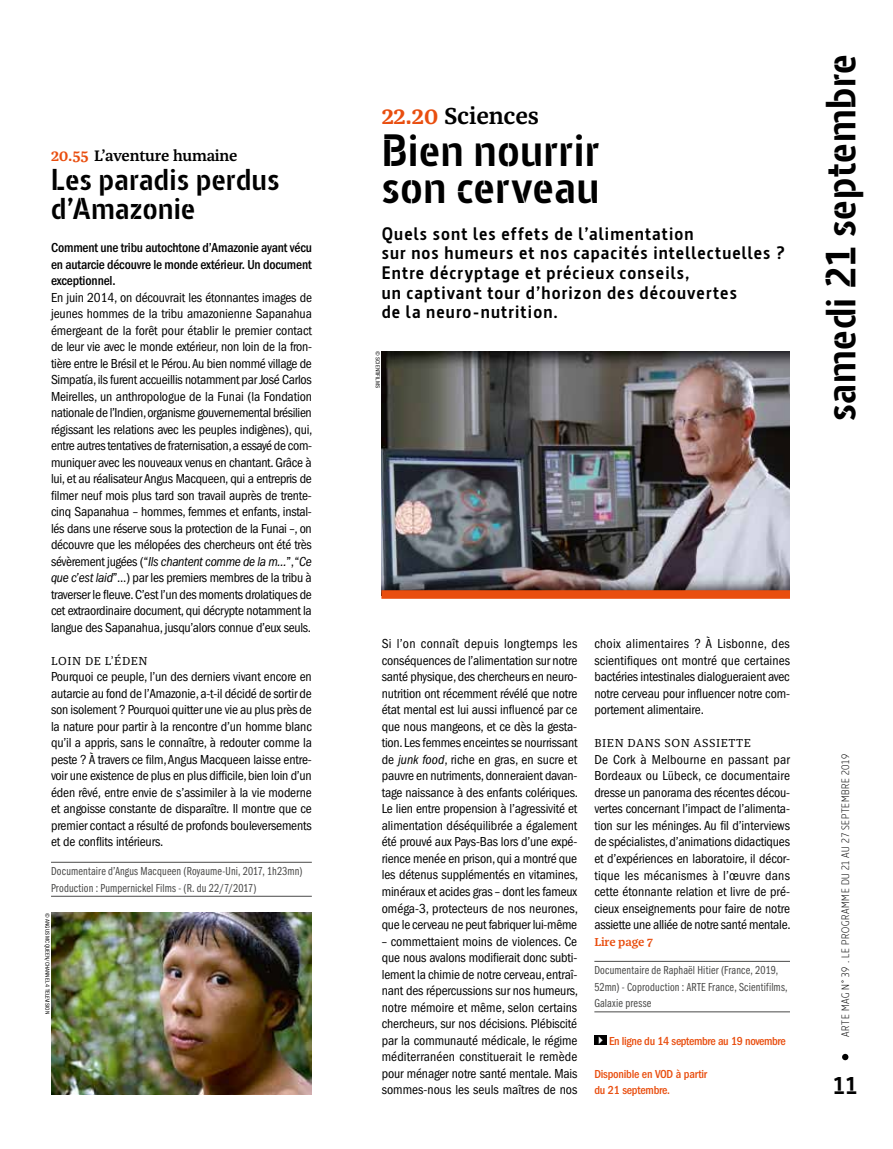
<style>
.page{position:relative;width:893px;height:1149px;background:#fff}
.page>*{position:absolute;margin:0;border:0;box-sizing:border-box;transform-origin:0 0}
.t1{font:700 45px/37.5px "Barna Stencil";letter-spacing:.015em;color:#000}
.t2{font:700 42px "Barna Stencil";letter-spacing:.015em;color:#000}
.t3{font:700 30px/28.5px "Barna Stencil";letter-spacing:.015em;color:#000}
.t4{font:700 24.15px "Barna Stencil";color:#000}
.t5{font:600 24px "Franziska OT";letter-spacing:-.01em;color:#000}
.t6{font:700 18px/19.5px "Barna";letter-spacing:.06em;color:#000}
.t7{font:600 15.75px "Franziska OT";letter-spacing:-.01em;color:#000}
.t8{font:condensed 13.5px/16.5px "ITC Franklin Gothic Std";letter-spacing:-.01em;color:#000;text-align:justify}
.t9{font:500 condensed 13.5px/16.5px "ITC Franklin Gothic Std";letter-spacing:-.01em;color:#000;text-align:justify}
.t10{font:12px/16.5px "ITC Franklin Gothic Std Bk Cp";letter-spacing:.015em;color:#4a4a49}
.t11{font:500 condensed 12px/16.5px "ITC Franklin Gothic Std";letter-spacing:-.02em;color:#e94e0f}
.t12{font:12px "Franziska OT";letter-spacing:.045em;color:#000}
.t13{font:600 12px "Franziska OT";letter-spacing:-.01em;color:#e94e0f}
.t14{font:300 10.5px "Barna";letter-spacing:.065em;color:#000}
.t15{font:condensed 6px "ITC Franklin Gothic Std";color:#000}
.s1{color:#e94e0f}
.s2{font-style:italic}
.s3{color:#fff}
</style>
<div class="page">
<svg style="left:842px;top:1053px;width:6px;height:6px"></svg>
<img style="left:381px;top:351px;width:409px;height:239px">
<div style="left:381px;top:590px;width:409px;height:8px;background:#e94e0f"></div>
<hr style="left:51px;top:861px;width:261px;height:1px;background:#4a4a49">
<hr style="left:51px;top:895px;width:261px;height:1px;background:#4a4a49">
<hr style="left:594px;top:960px;width:196px;height:1px;background:#4a4a49">
<hr style="left:594px;top:1011px;width:196px;height:1px;background:#4a4a49">
<div style="left:594px;top:1034px;width:12px;height:10px;background:#000"></div>
<img style="left:51px;top:912px;width:261px;height:182px">
<p class="t7" style="left:51px;top:147px;width:188px"><span class="s1">20.55</span> L’aventure humaine</p>
<h3 class="t3" style="left:51px;top:165px;width:230px">Les paradis perdus d’Amazonie</h3>
<p class="t9" style="left:51px;top:239px;width:262px">Comment une tribu autochtone d’Amazonie ayant vécu en autarcie découvre le monde extérieur. Un document exceptionnel.</p>
<p class="t8" style="left:51px;top:289px;width:263px">En juin 2014, on découvrait les étonnantes images de jeunes hommes de la tribu amazonienne Sapanahua émergeant de la forêt pour établir le premier contact de leur vie avec le monde extérieur, non loin de la fron&shy;tière entre le Brésil et le Pérou. Au bien nommé village de Simpatía, ils furent accueillis notamment par José Carlos Meirelles, un anthropologue de la Funai (la Fondation nationale de l’Indien, organisme gouvernemental brésilien régissant les relations avec les peuples indigènes), qui, entre autres tentatives de fraternisation, a essayé de com&shy;muniquer avec les nouveaux venus en chantant. Grâce à lui, et au réalisateur Angus Macqueen, qui a entrepris de filmer neuf mois plus tard son travail auprès de trente&shy;cinq Sapanahua – hommes, femmes et enfants, instal&shy;lés dans une réserve sous la protection de la Funai –, on découvre que les mélopées des chercheurs ont été très sévèrement jugées (“<span class="s2">Ils chantent comme de la m...</span>”, “<span class="s2">Ce que c’est laid</span>”...) par les premiers membres de la tribu à traverser le fleuve. C’est l’un des moments drolatiques de cet extraordinaire document, qui décrypte notamment la langue des Sapanahua, jusqu’alors connue d’eux seuls.</p>
<p class="t12" style="left:51px;top:653px;width:98px">LOIN DE L’ÉDEN</p>
<p class="t8" style="left:51px;top:668px;width:262px">Pourquoi ce peuple, l’un des derniers vivant encore en autarcie au fond de l’Amazonie, a-t-il décidé de sortir de son isolement ? Pourquoi quitter une vie au plus près de la nature pour partir à la rencontre d’un homme blanc qu’il a appris, sans le connaître, à redouter comme la peste ? À travers ce film, Angus Macqueen laisse entre&shy;voir une existence de plus en plus difficile, bien loin d’un éden rêvé, entre envie de s’assimiler à la vie moderne et angoisse constante de disparaître. Il montre que ce premier contact a résulté de profonds bouleversements et de conflits intérieurs.</p>
<p class="t10" style="left:51px;top:862px;width:253px">Documentaire d’Angus Macqueen (Royaume-Uni, 2017, 1h23mn)<br>Production : Pumpernickel Films - (R. du 22/7/2017)</p>
<p class="t15" style="left:51px;top:912px;width:102px;rotate:90deg">© ANGUS MCQUEEN/CHANNEL 4 TELEVISION</p>
<h3 class="t5" style="left:382px;top:102px;width:159px"><span class="s1">22.20</span> Sciences</h3>
<h1 class="t1" style="left:382px;top:132px;width:219px">Bien nourrir son cerveau</h1>
<h3 class="t6" style="left:382px;top:224px;width:405px">Quels sont les effets de l’alimentation<br>sur nos humeurs et nos capacités intellectuelles ?<br>Entre décryptage et précieux conseils,<br>un captivant tour d’horizon des découvertes<br>de la neuro-nutrition.</h3>
<p class="t15" style="left:381px;top:351px;width:38px;rotate:90deg">© SCIENTIFILMS</p>
<h2 class="t2" style="left:815px;top:421px;width:369px;rotate:-90deg">samedi 21 septembre</h2>
<p class="t8" style="left:382px;top:635px;width:198px">Si l’on connaît depuis longtemps les conséquences de l’alimentation sur notre santé physique, des chercheurs en neuro&shy;nutrition ont récemment révélé que notre état mental est lui aussi influencé par ce que nous mangeons, et ce dès la gesta&shy;tion. Les femmes enceintes se nourrissant de <span class="s2">junk food</span>, riche en gras, en sucre et pauvre en nutriments, donneraient davan&shy;tage naissance à des enfants colériques.<br>Le lien entre propension à l’agressivité et alimentation déséquilibrée a également été prouvé aux Pays-Bas lors d’une expé&shy;rience menée en prison, qui a montré que les détenus supplémentés en vitamines, minéraux et acides gras – dont les fameux oméga-3, protecteurs de nos neurones, que le cerveau ne peut fabriquer lui-même</p>
<p class="t8" style="left:382px;top:932px;width:198px">– commettaient moins de violences. Ce que nous avalons modifierait donc subti&shy;lement la chimie de notre cerveau, entraî&shy;nant des répercussions sur nos humeurs, notre mémoire et même, selon certains chercheurs, sur nos décisions. Plébiscité par la communauté médicale, le régime méditerranéen constituerait le remède pour ménager notre santé mentale. Mais sommes-nous les seuls maîtres de nos</p>
<p class="t8" style="left:594px;top:635px;width:197px">choix alimentaires ? À Lisbonne, des scientifiques ont montré que certaines bactéries intestinales dialogueraient avec notre cerveau pour influencer notre com&shy;portement alimentaire.</p>
<p class="t12" style="left:594px;top:736px;width:158px">BIEN DANS SON ASSIETTE</p>
<p class="t8" style="left:594px;top:751px;width:198px">De Cork à Melbourne en passant par Bordeaux ou Lübeck, ce documentaire dresse un panorama des récentes décou&shy;vertes concernant l’impact de l’alimenta&shy;tion sur les méninges. Au fil d’interviews de spécialistes, d’animations didactiques et d’expériences en laboratoire, il décor&shy;tique les mécanismes à l’œuvre dans cette étonnante relation et livre de pré&shy;cieux enseignements pour faire de notre assiette une alliée de notre santé mentale.</p>
<p class="t13" style="left:594px;top:934px;width:60px">Lire page 7</p>
<p class="t10" style="left:594px;top:961px;width:195px">Documentaire de Raphaël Hitier (France, 2019,<br>52mn) - Coproduction : ARTE France, Scientifilms,<br>Galaxie presse</p>
<p class="t11" style="left:594px;top:1032px;width:193px"><span class="s3">✔</span> En ligne du 14 septembre au 19 novembre</p>
<p class="t11" style="left:594px;top:1065px;width:114px">Disponible en VOD à partir du 21 septembre.</p>
<p class="t14" style="left:839px;top:1036px;width:284px;rotate:-90deg">ARTE MAG N° 39 . LE PROGRAMME DU 21 AU 27 SEPTEMBRE 2019</p>
<h3 class="t4" style="left:833px;top:1070px;width:25px">11</h3>
</div>
